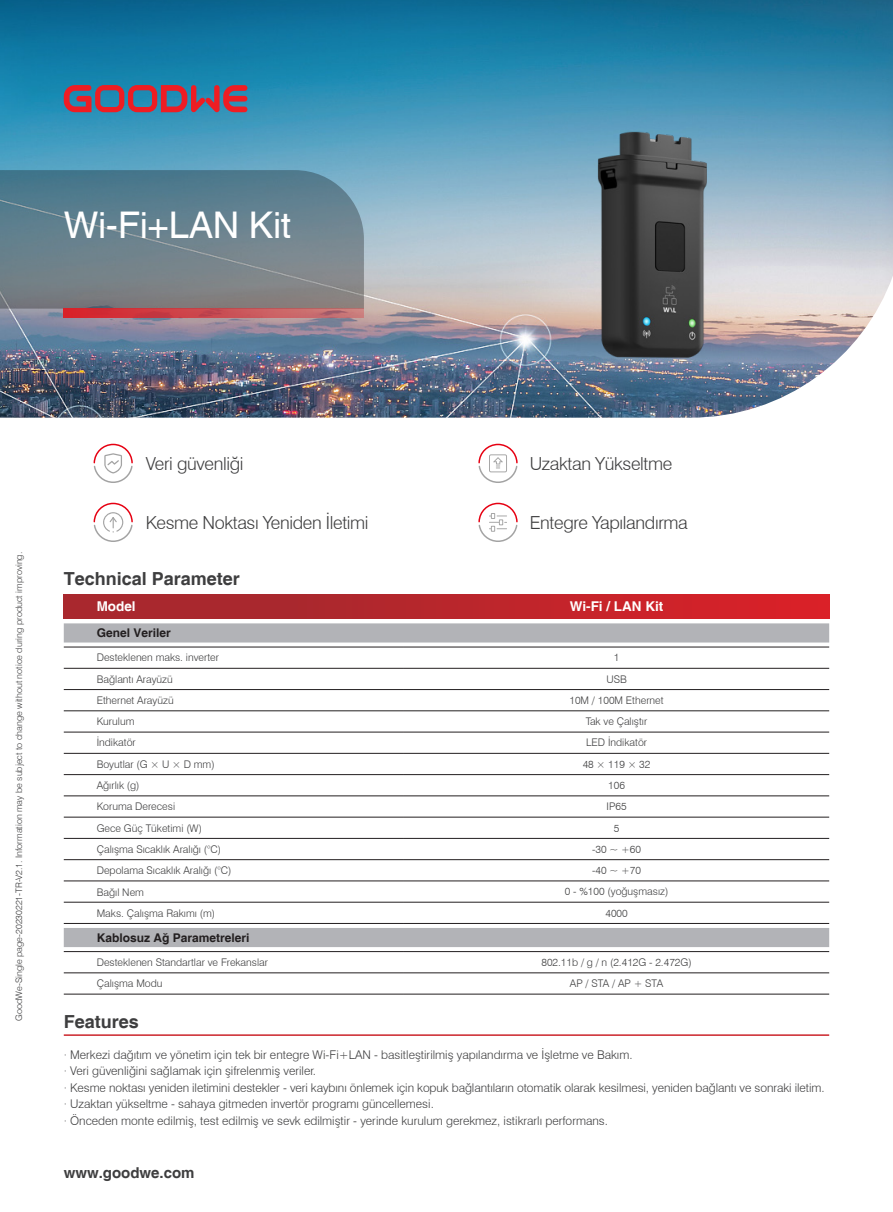
<style>
.page{position:relative;width:893px;height:1212px;background:#fff}
.page>*{position:absolute;margin:0;border:0;box-sizing:border-box;transform-origin:0 0}
.t1{font:36.75px "Helvetica";letter-spacing:-.01em;color:#fff}
.t2{font:300 18px "Swiss 721 BT";letter-spacing:-.02em;color:#3e3e3f}
.t3{font:700 18px "Helvetica";color:#3e3e3f}
.t4{font:700 15px "Helvetica";color:#3e3e3f}
.modle{font:700 13.5px "Helvetica";color:#fff}
.title_1{font:700 13.5px "Helvetica";color:#fff}
.t5{font:300 12px "Swiss 721 BT";color:#3e3e3f}
.title_2{font:700 12px "Helvetica";color:#231f20}
.body{font:300 10.5px "Swiss 721 BT";color:#3e3e3f}
.t6{font:300 9px "Swiss 721 BT";color:#3e3e3f}
</style>
<div class="page">
<img style="left:0;top:0;width:893px;height:418px">
<hr style="left:64px;top:1034px;width:765px;height:2px;background:#cb242b">
<img style="left:500px;top:96px;width:311px;height:277px">
<svg style="left:64px;top:85px;width:183px;height:27px;background:#8a5369"></svg>
<svg style="left:0;top:170px;width:364px;height:139px;background:#6b818c"></svg>
<svg style="left:64px;top:309px;width:300px;height:9px;background:#ca4c52"></svg>
<svg style="left:478px;top:443px;width:40px;height:40px"></svg>
<svg style="left:93px;top:443px;width:40px;height:40px"></svg>
<svg style="left:478px;top:502px;width:40px;height:40px"></svg>
<svg style="left:93px;top:502px;width:40px;height:40px"></svg>
<div style="left:64px;top:594px;width:340px;height:25px;background:#a9282e"></div>
<div style="left:404px;top:594px;width:425px;height:25px;background:linear-gradient(to right,#b5272c,#dc2028)"></div>
<svg style="left:64px;top:623px;width:765px;height:324px"></svg>
<hr style="left:64px;top:647px;width:340px;height:1px;background:#231f20">
<hr style="left:404px;top:647px;width:425px;height:1px;background:#231f20">
<hr style="left:64px;top:668px;width:340px;height:1px;background:#231f20">
<hr style="left:404px;top:668px;width:425px;height:1px;background:#231f20">
<hr style="left:64px;top:689px;width:340px;height:1px;background:#231f20">
<hr style="left:404px;top:689px;width:425px;height:1px;background:#231f20">
<hr style="left:64px;top:710px;width:340px;height:1px;background:#231f20">
<hr style="left:404px;top:710px;width:425px;height:1px;background:#231f20">
<hr style="left:64px;top:732px;width:340px;height:1px;background:#231f20">
<hr style="left:404px;top:732px;width:425px;height:1px;background:#231f20">
<hr style="left:64px;top:753px;width:340px;height:1px;background:#231f20">
<hr style="left:404px;top:753px;width:425px;height:1px;background:#231f20">
<hr style="left:64px;top:774px;width:340px;height:1px;background:#231f20">
<hr style="left:404px;top:774px;width:425px;height:1px;background:#231f20">
<hr style="left:64px;top:796px;width:340px;height:1px;background:#231f20">
<hr style="left:404px;top:796px;width:425px;height:1px;background:#231f20">
<hr style="left:64px;top:881px;width:340px;height:1px;background:#231f20">
<hr style="left:404px;top:881px;width:425px;height:1px;background:#231f20">
<hr style="left:64px;top:838px;width:340px;height:1px;background:#231f20">
<hr style="left:404px;top:838px;width:425px;height:1px;background:#231f20">
<hr style="left:64px;top:859px;width:340px;height:1px;background:#231f20">
<hr style="left:404px;top:859px;width:425px;height:1px;background:#231f20">
<hr style="left:64px;top:817px;width:340px;height:1px;background:#231f20">
<hr style="left:404px;top:817px;width:425px;height:1px;background:#231f20">
<hr style="left:64px;top:902px;width:340px;height:1px;background:#231f20">
<hr style="left:404px;top:902px;width:425px;height:1px;background:#231f20">
<hr style="left:64px;top:923px;width:340px;height:1px;background:#231f20">
<hr style="left:404px;top:923px;width:425px;height:1px;background:#231f20">
<hr style="left:64px;top:951px;width:340px;height:1px;background:#231f20">
<hr style="left:404px;top:951px;width:425px;height:1px;background:#231f20">
<hr style="left:64px;top:972px;width:340px;height:1px;background:#231f20">
<hr style="left:404px;top:972px;width:425px;height:1px;background:#231f20">
<hr style="left:64px;top:994px;width:340px;height:1px;background:#231f20">
<hr style="left:404px;top:994px;width:425px;height:1px;background:#231f20">
<p class="t1" style="left:64px;top:203px;width:229px">Wi-Fi+LAN Kit</p>
<p class="t6" style="left:14px;top:1021px;width:470px;rotate:-90deg">GoodWe-Single page-20230221-TR-V2.1. Information may be subject to change without notice during product improving.</p>
<p class="t2" style="left:146px;top:452px;width:99px">Veri güvenliği</p>
<p class="t2" style="left:530px;top:452px;width:144px">Uzaktan Yükseltme</p>
<p class="t2" style="left:146px;top:511px;width:224px">Kesme Noktası Yeniden İletimi</p>
<p class="t2" style="left:530px;top:511px;width:160px">Entegre Yapılandırma</p>
<p class="t3" style="left:64px;top:568px;width:178px">Technical Parameter</p>
<p class="title_1" style="left:97px;top:598px;width:41px">Model</p>
<p class="modle" style="left:570px;top:598px;width:95px">Wi-Fi / LAN Kit</p>
<p class="title_2" style="left:97px;top:626px;width:76px">Genel Veriler</p>
<p class="body" style="left:97px;top:651px;width:124px">Desteklenen maks. inverter</p>
<p class="body" style="left:614px;top:651px;width:7px">1</p>
<p class="body" style="left:97px;top:672px;width:78px">Bağlantı Arayüzü</p>
<p class="body" style="left:606px;top:672px;width:22px">USB</p>
<p class="body" style="left:97px;top:694px;width:78px">Ethernet Arayüzü</p>
<p class="body" style="left:569px;top:694px;width:96px">10M / 100M Ethernet</p>
<p class="body" style="left:97px;top:715px;width:39px">Kurulum</p>
<p class="body" style="left:586px;top:715px;width:63px">Tak ve Çalıştır</p>
<p class="body" style="left:97px;top:736px;width:41px">İndikatör</p>
<p class="body" style="left:586px;top:736px;width:62px">LED İndikatör</p>
<p class="body" style="left:97px;top:758px;width:119px">Boyutlar (G × U × D mm)</p>
<p class="body" style="left:583px;top:758px;width:69px">48 × 119 × 32</p>
<p class="body" style="left:97px;top:779px;width:44px">Ağırlık (g)</p>
<p class="body" style="left:608px;top:779px;width:18px">106</p>
<p class="body" style="left:97px;top:800px;width:80px">Koruma Derecesi</p>
<p class="body" style="left:607px;top:800px;width:22px">IP65</p>
<p class="body" style="left:97px;top:821px;width:107px">Gece Güç Tüketimi (W)</p>
<p class="body" style="left:614px;top:821px;width:7px">5</p>
<p class="body" style="left:97px;top:843px;width:126px">Çalışma Sıcaklık Aralığı (°C)</p>
<p class="body" style="left:592px;top:843px;width:50px">-30 ~ +60</p>
<p class="body" style="left:97px;top:864px;width:136px">Depolama Sıcaklık Aralığı (°C)</p>
<p class="body" style="left:592px;top:864px;width:50px">-40 ~ +70</p>
<p class="body" style="left:97px;top:886px;width:49px">Bağıl Nem</p>
<p class="body" style="left:565px;top:885px;width:105px">0 - %100 (yoğuşmasız)</p>
<p class="body" style="left:97px;top:906px;width:120px">Maks. Çalışma Rakımı (m)</p>
<p class="body" style="left:605px;top:906px;width:24px">4000</p>
<p class="title_2" style="left:97px;top:930px;width:154px">Kablosuz Ağ Parametreleri</p>
<p class="body" style="left:97px;top:956px;width:173px">Desteklenen Standartlar ve Frekanslar</p>
<p class="body" style="left:541px;top:956px;width:152px">802.11b / g / n (2.412G - 2.472G)</p>
<p class="body" style="left:97px;top:977px;width:67px">Çalışma Modu</p>
<p class="body" style="left:570px;top:977px;width:95px">AP / STA / AP + STA</p>
<p class="t3" style="left:64px;top:1010px;width:77px">Features</p>
<p class="t5" style="left:64px;top:1047px;width:570px">· Merkezi dağıtım ve yönetim için tek bir entegre Wi-Fi+LAN - basitleştirilmiş yapılandırma ve İşletme ve Bakım.</p>
<p class="t5" style="left:64px;top:1064px;width:254px">· Veri güvenliğini sağlamak için şifrelenmiş veriler.</p>
<p class="t5" style="left:64px;top:1080px;width:762px">· Kesme noktası yeniden iletimini destekler - veri kaybını önlemek için kopuk bağlantıların otomatik olarak kesilmesi, yeniden bağlantı ve sonraki iletim.</p>
<p class="t5" style="left:64px;top:1097px;width:372px">· Uzaktan yükseltme - sahaya gitmeden invertör programı güncellemesi.</p>
<p class="t5" style="left:64px;top:1113px;width:546px">· Önceden monte edilmiş, test edilmiş ve sevk edilmiştir - yerinde kurulum gerekmez, istikrarlı performans.</p>
<p class="t4" style="left:64px;top:1163px;width:132px">www.goodwe.com</p>
</div>
